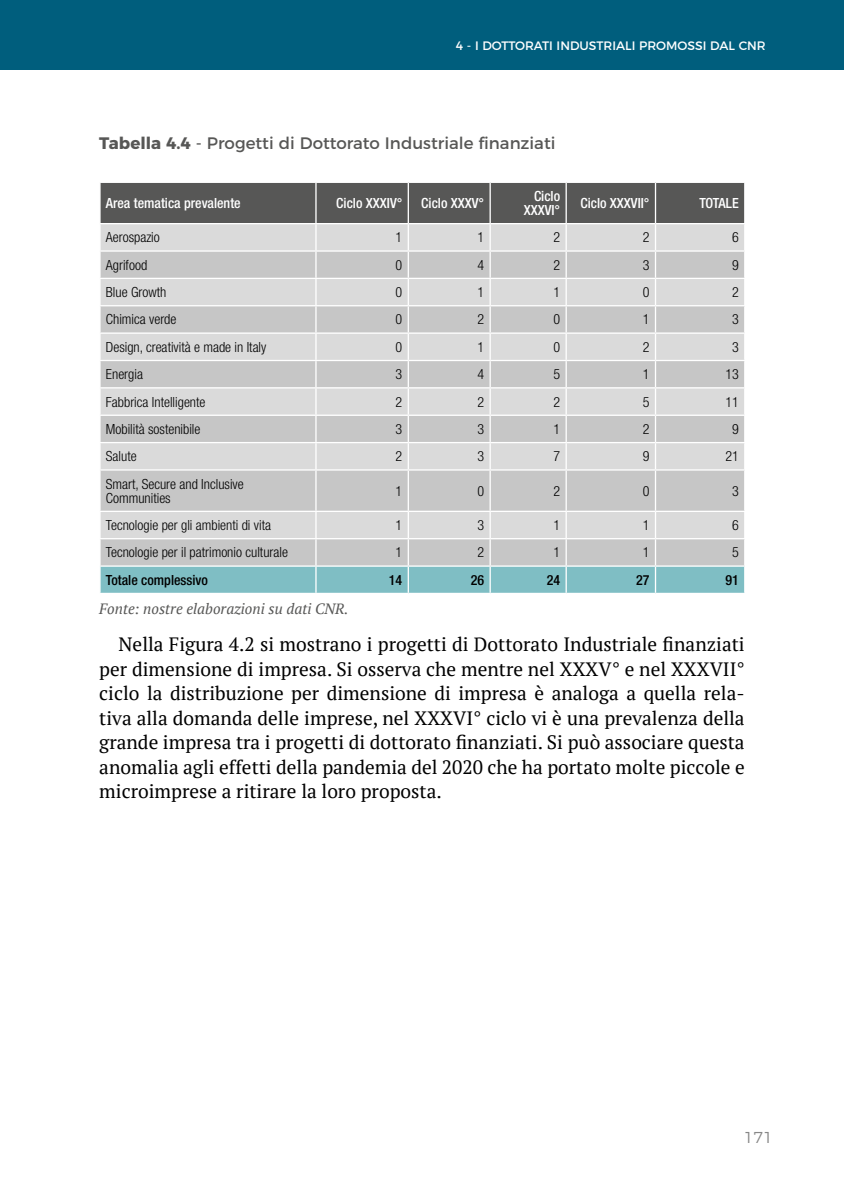
<style>
.page{position:relative;width:844px;height:1191px;background:#fff}
.page>*{position:absolute;margin:0;border:0;box-sizing:border-box;transform-origin:0 0}
.t1{font:19.25px/24.5px "PT Serif";color:#000;text-align:justify}
.t2{font:16.62px "Montserrat";color:#575756}
.t3{font:300 15.75px "Montserrat";color:#878787}
.t4{font:italic 14.88px "PT Serif";color:#575756}
.t5{font:300 condensed 14px/14px "Helvetica Neue LT Pro";color:#000}
.t6{font:500 condensed 14px/14px "Helvetica Neue LT Pro";color:#fff;text-align:right}
.t7{font:500 condensed 14px "Helvetica Neue LT Pro";color:#000}
.t8{font:12.25px "Montserrat";color:#fff}
.s1{font-weight:700}
</style>
<div class="page">
<div style="left:0;top:0;width:843px;height:69px;background:#005e7d"></div>
<div style="left:101px;top:470px;width:643px;height:40px;background:#c6c6c6"></div>
<svg style="left:100px;top:182px;width:645px;height:287px;background:#c2c2c2"></svg>
<hr style="left:315px;top:470px;width:1px;height:40px;background:#fff">
<hr style="left:407px;top:470px;width:2px;height:40px;background:#fff">
<hr style="left:489px;top:470px;width:1px;height:40px;background:#fff">
<hr style="left:565px;top:470px;width:1px;height:40px;background:#fff">
<hr style="left:654px;top:470px;width:2px;height:40px;background:#fff">
<svg style="left:100px;top:512px;width:645px;height:81px;background:#b8ccce"></svg>
<p class="t8" style="left:456px;top:35px;width:311px">4 - I DOTTORATI INDUSTRIALI PROMOSSI DAL CNR</p>
<p class="t2" style="left:99px;top:129px;width:457px"><span class="s1">Tabella 4.4</span> - Progetti di Dottorato Industriale finanziati</p>
<p class="t6" style="left:106px;top:196px;width:136px">Area tematica prevalente</p>
<p class="t6" style="left:336px;top:196px;width:67px">Ciclo XXXIV°</p>
<p class="t6" style="left:421px;top:196px;width:64px">Ciclo XXXV°</p>
<p class="t6" style="left:523px;top:189px;width:38px">Ciclo<br>XXXVI°</p>
<p class="t6" style="left:580px;top:196px;width:71px">Ciclo XXXVII°</p>
<p class="t6" style="left:699px;top:196px;width:41px">TOTALE</p>
<p class="t5" style="left:106px;top:230px;width:55px">Aerospazio</p>
<p class="t5" style="left:395px;top:230px;width:8px">1</p>
<p class="t5" style="left:477px;top:230px;width:8px">1</p>
<p class="t5" style="left:553px;top:230px;width:8px">2</p>
<p class="t5" style="left:642px;top:230px;width:8px">2</p>
<p class="t5" style="left:732px;top:230px;width:8px">6</p>
<p class="t5" style="left:106px;top:258px;width:43px">Agrifood</p>
<p class="t5" style="left:395px;top:258px;width:8px">0</p>
<p class="t5" style="left:477px;top:258px;width:8px">4</p>
<p class="t5" style="left:553px;top:258px;width:8px">2</p>
<p class="t5" style="left:642px;top:258px;width:8px">3</p>
<p class="t5" style="left:732px;top:258px;width:8px">9</p>
<p class="t5" style="left:106px;top:285px;width:62px">Blue Growth</p>
<p class="t5" style="left:395px;top:285px;width:8px">0</p>
<p class="t5" style="left:477px;top:285px;width:8px">1</p>
<p class="t5" style="left:553px;top:285px;width:8px">1</p>
<p class="t5" style="left:642px;top:285px;width:8px">0</p>
<p class="t5" style="left:732px;top:285px;width:8px">2</p>
<p class="t5" style="left:106px;top:312px;width:72px">Chimica verde</p>
<p class="t5" style="left:395px;top:312px;width:8px">0</p>
<p class="t5" style="left:477px;top:312px;width:8px">2</p>
<p class="t5" style="left:553px;top:312px;width:8px">0</p>
<p class="t5" style="left:642px;top:312px;width:8px">1</p>
<p class="t5" style="left:732px;top:312px;width:8px">3</p>
<p class="t5" style="left:106px;top:340px;width:162px">Design, creatività e made in Italy</p>
<p class="t5" style="left:395px;top:340px;width:8px">0</p>
<p class="t5" style="left:477px;top:340px;width:8px">1</p>
<p class="t5" style="left:553px;top:340px;width:8px">0</p>
<p class="t5" style="left:642px;top:340px;width:8px">2</p>
<p class="t5" style="left:732px;top:340px;width:8px">3</p>
<p class="t5" style="left:106px;top:367px;width:39px">Energia</p>
<p class="t5" style="left:395px;top:367px;width:8px">3</p>
<p class="t5" style="left:477px;top:367px;width:8px">4</p>
<p class="t5" style="left:553px;top:367px;width:8px">5</p>
<p class="t5" style="left:642px;top:367px;width:8px">1</p>
<p class="t5" style="left:725px;top:367px;width:15px">13</p>
<p class="t5" style="left:106px;top:394px;width:101px">Fabbrica Intelligente</p>
<p class="t5" style="left:395px;top:394px;width:8px">2</p>
<p class="t5" style="left:477px;top:394px;width:8px">2</p>
<p class="t5" style="left:553px;top:394px;width:8px">2</p>
<p class="t5" style="left:642px;top:394px;width:8px">5</p>
<p class="t5" style="left:725px;top:394px;width:15px">11</p>
<p class="t5" style="left:106px;top:422px;width:96px">Mobilità sostenibile</p>
<p class="t5" style="left:395px;top:422px;width:8px">3</p>
<p class="t5" style="left:477px;top:422px;width:8px">3</p>
<p class="t5" style="left:553px;top:422px;width:8px">1</p>
<p class="t5" style="left:642px;top:422px;width:8px">2</p>
<p class="t5" style="left:732px;top:422px;width:8px">9</p>
<p class="t5" style="left:106px;top:449px;width:32px">Salute</p>
<p class="t5" style="left:395px;top:449px;width:8px">2</p>
<p class="t5" style="left:477px;top:449px;width:8px">3</p>
<p class="t5" style="left:553px;top:449px;width:8px">7</p>
<p class="t5" style="left:642px;top:449px;width:8px">9</p>
<p class="t5" style="left:725px;top:449px;width:15px">21</p>
<p class="t5" style="left:106px;top:476px;width:139px">Smart, Secure and Inclusive<br>Communities</p>
<p class="t5" style="left:395px;top:483px;width:8px">1</p>
<p class="t5" style="left:477px;top:483px;width:8px">0</p>
<p class="t5" style="left:553px;top:483px;width:8px">2</p>
<p class="t5" style="left:642px;top:483px;width:8px">0</p>
<p class="t5" style="left:732px;top:483px;width:8px">3</p>
<p class="t5" style="left:106px;top:518px;width:166px">Tecnologie per gli ambienti di vita</p>
<p class="t5" style="left:395px;top:518px;width:8px">1</p>
<p class="t5" style="left:477px;top:518px;width:8px">3</p>
<p class="t5" style="left:553px;top:518px;width:8px">1</p>
<p class="t5" style="left:642px;top:518px;width:8px">1</p>
<p class="t5" style="left:732px;top:518px;width:8px">6</p>
<p class="t5" style="left:106px;top:545px;width:183px">Tecnologie per il patrimonio culturale</p>
<p class="t5" style="left:395px;top:545px;width:8px">1</p>
<p class="t5" style="left:477px;top:545px;width:8px">2</p>
<p class="t5" style="left:553px;top:545px;width:8px">1</p>
<p class="t5" style="left:642px;top:545px;width:8px">1</p>
<p class="t5" style="left:732px;top:545px;width:8px">5</p>
<p class="t7" style="left:106px;top:571px;width:104px">Totale complessivo</p>
<p class="t7" style="left:389px;top:571px;width:15px">14</p>
<p class="t7" style="left:470px;top:571px;width:15px">26</p>
<p class="t7" style="left:546px;top:571px;width:15px">24</p>
<p class="t7" style="left:636px;top:571px;width:15px">27</p>
<p class="t7" style="left:725px;top:571px;width:15px">91</p>
<p class="t4" style="left:99px;top:599px;width:251px">Fonte: nostre elaborazioni su dati CNR.</p>
<p class="t1" style="left:99px;top:631px;width:646px;text-indent:19px">Nella Figura 4.2 si mostrano i progetti di Dottorato Industriale finanziati per dimensione di impresa. Si osserva che mentre nel XXXV° e nel XXXVII° ciclo la distribuzione per dimensione di impresa è analoga a quella rela&shy;tiva alla domanda delle imprese, nel XXXVI° ciclo vi è una prevalenza della grande impresa tra i progetti di dottorato finanziati. Si può associare questa anomalia agli effetti della pandemia del 2020 che ha portato molte piccole e microimprese a ritirare la loro proposta.</p>
<p class="t3" style="left:743px;top:1125px;width:31px">171</p>
</div>
